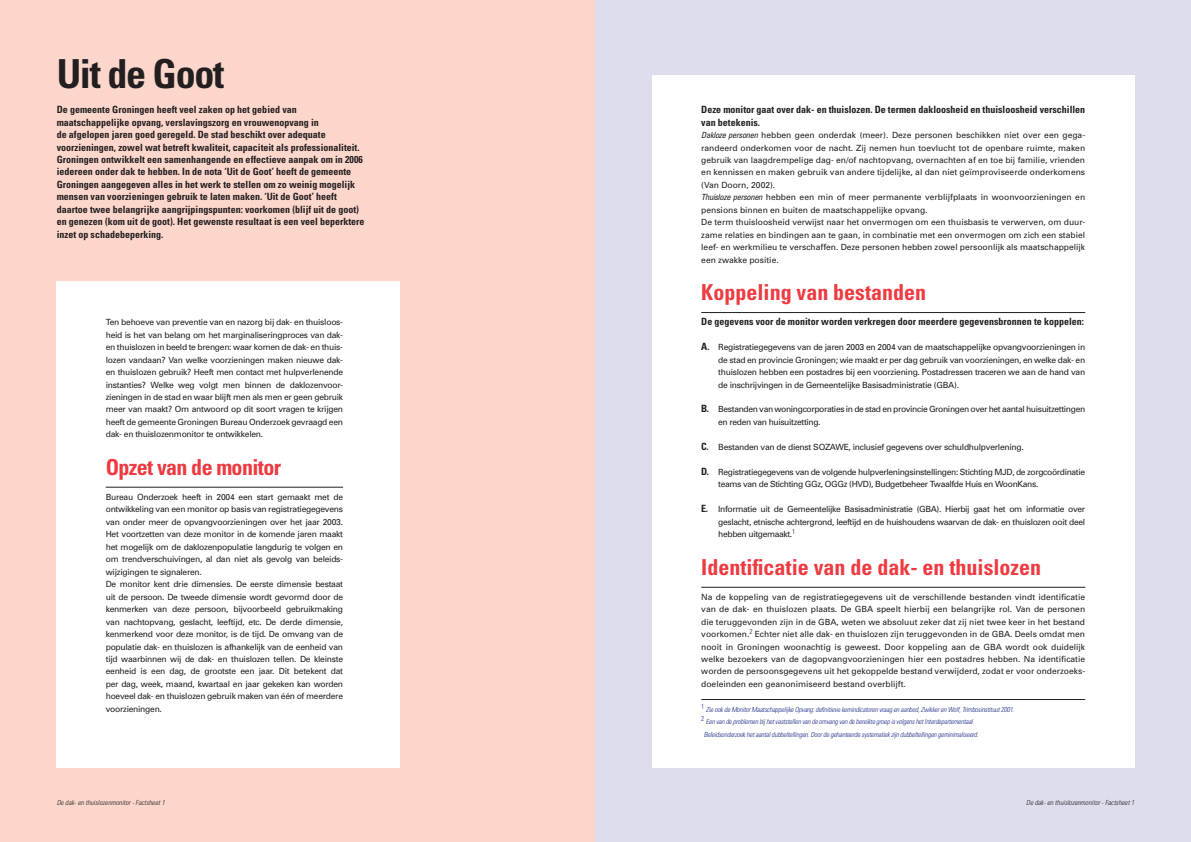
<style>
.page{position:relative;width:1191px;height:842px;background:#fff}
.page>*{position:absolute;margin:0;border:0;box-sizing:border-box;transform-origin:0 0}
.t1{font:700 condensed 40px "Univers";letter-spacing:-.03em;color:#231f20}
.t2{font:700 condensed 22px "Univers";color:#ee3a41}
.t3{font:700 condensed 22px "Univers";letter-spacing:-.03em;color:#ee3a41}
.t4{font:700 condensed 10px/12.5px "Univers";color:#231f20}
.t5{font:8.5px/12.5px "Univers";letter-spacing:-.03em;color:#231f20;text-align:justify}
.t6{font:8.5px/12.5px "Univers";color:#231f20}
.t7{font:italic 300 condensed 7px/12.5px "Univers";letter-spacing:-.03em;color:#202e84}
.t8{font:italic 300 condensed 7px "Univers";color:#231f20}
.s1{font-style:italic;font-stretch:condensed}
.s2{font-weight:700;font-stretch:condensed;font-size:10px}
</style>
<div class="page">
<div style="left:0;top:0;width:595px;height:842px;background:#fcd6ca"></div>
<div style="left:595px;top:0;width:596px;height:842px;background:#dddded"></div>
<div style="left:652px;top:76px;width:482px;height:692px;background:#fff"></div>
<div style="left:57px;top:281px;width:343px;height:487px;background:#fff"></div>
<hr style="left:701px;top:699px;width:384px;height:1px;background:#231f20">
<hr style="left:106px;top:487px;width:237px;height:1px;background:#231f20">
<hr style="left:701px;top:312px;width:384px;height:1px;background:#231f20">
<hr style="left:701px;top:587px;width:384px;height:1px;background:#231f20">
<h1 class="t1" style="left:57px;top:49px;width:169px">Uit de Goot</h1>
<p class="t4" style="left:57px;top:103px;width:309px">De gemeente Groningen heeft veel zaken op het gebied van maatschappelijke opvang, verslavingszorg en vrouwenopvang in<br>de afgelopen jaren goed geregeld. De stad beschikt over adequate voorzieningen, zowel wat betreft kwaliteit, capaciteit als professionaliteit.<br>Groningen ontwikkelt een samenhangende en effectieve aanpak om in 2006 iedereen onder dak te hebben. In de nota ‘Uit de Goot’ heeft de gemeente Groningen aangegeven alles in het werk te stellen om zo weinig mogelijk mensen van voorzieningen gebruik te laten maken. ‘Uit de Goot’ heeft daartoe twee belangrijke aangrijpingspunten: voorkomen (blijf uit de goot) en genezen (kom uit de goot). Het gewenste resultaat is een veel beperktere inzet op schadebeperking.</p>
<p class="t5" style="left:106px;top:316px;width:239px">Ten behoeve van preventie van en nazorg bij dak- en thuisloos&shy;heid is het van belang om het marginaliseringproces van dak&shy;en thuislozen in beeld te brengen: waar komen de dak- en thuis&shy;lozen vandaan? Van welke voorzieningen maken nieuwe dak&shy;en thuislozen gebruik? Heeft men contact met hulpverlenende instanties? Welke weg volgt men binnen de daklozenvoor&shy;zieningen in de stad en waar blijft men als men er geen gebruik meer van maakt? Om antwoord op dit soort vragen te krijgen heeft de gemeente Groningen Bureau Onderzoek gevraagd een dak- en thuislozenmonitor te ontwikkelen.</p>
<h2 class="t3" style="left:106px;top:453px;width:177px">Opzet van de monitor</h2>
<p class="t5" style="left:106px;top:490px;width:239px;text-align:left">Bureau Onderzoek heeft in 2004 een start gemaakt met de ontwikkeling van een monitor op basis van registratiegegevens van onder meer de opvangvoorzieningen over het jaar 2003.<br>Het voortzetten van deze monitor in de komende jaren maakt het mogelijk om de daklozenpopulatie langdurig te volgen en om trendverschuivingen, al dan niet als gevolg van beleids&shy;wijzigingen te signaleren.<br>De monitor kent drie dimensies. De eerste dimensie bestaat uit de persoon. De tweede dimensie wordt gevormd door de kenmerken van deze persoon, bijvoorbeeld gebruikmaking van nachtopvang, geslacht, leeftijd, etc. De derde dimensie, kenmerkend voor deze monitor, is de tijd. De omvang van de populatie dak- en thuislozen is afhankelijk van de eenheid van tijd waarbinnen wij de dak- en thuislozen tellen. De kleinste eenheid is een dag, de grootste een jaar. Dit betekent dat per dag, week, maand, kwartaal en jaar gekeken kan worden hoeveel dak- en thuislozen gebruik maken van één of meerdere voorzieningen.</p>
<p class="t4" style="left:701px;top:103px;width:385px">Deze monitor gaat over dak- en thuislozen. De termen dakloosheid en thuisloosheid verschillen van betekenis.</p>
<p class="t6" style="left:701px;top:129px;width:385px"><span class="s1">Dakloze personen</span> hebben geen onderdak (meer). Deze personen beschikken niet over een gega&shy;randeerd onderkomen voor de nacht. Zij nemen hun toevlucht tot de openbare ruimte, maken gebruik van laagdrempelige dag- en/of nachtopvang, overnachten af en toe bij familie, vrienden en kennissen en maken gebruik van andere tijdelijke, al dan niet geïmproviseerde onderkomens (Van Doorn, 2002).<br><span class="s1">Thuisloze personen</span> hebben een min of meer permanente verblijfplaats in woonvoorzieningen en pensions binnen en buiten de maatschappelijke opvang.<br>De term thuisloosheid verwijst naar het onvermogen om een thuisbasis te verwerven, om duur&shy;zame relaties en bindingen aan te gaan, in combinatie met een onvermogen om zich een stabiel leef- en werkmilieu te verschaffen. Deze personen hebben zowel persoonlijk als maatschappelijk een zwakke positie.</p>
<h2 class="t2" style="left:701px;top:279px;width:226px">Koppeling van bestanden</h2>
<p class="t4" style="left:701px;top:315px;width:384px">De gegevens voor de monitor worden verkregen door meerdere gegevensbronnen te koppelen:</p>
<p class="t5" style="left:718px;top:341px;width:368px;text-indent:-17px"><span class="s2">A.</span> Registratiegegevens van de jaren 2003 en 2004 van de maatschappelijke opvangvoorzieningen in de stad en provincie Groningen; wie maakt er per dag gebruik van voorzieningen, en welke dak- en thuislozen hebben een postadres bij een voorziening. Postadressen traceren we aan de hand van de inschrijvingen in de Gemeentelijke Basisadministratie (GBA).</p>
<p class="t5" style="left:718px;top:403px;width:368px;text-indent:-17px"><span class="s2">B.</span> Bestanden van woningcorporaties in de stad en provincie Groningen over het aantal huisuitzettingen en reden van huisuitzetting.</p>
<p class="t5" style="left:701px;top:440px;width:324px"><span class="s2">C.</span> Bestanden van de dienst SOZAWE, inclusief gegevens over schuldhulpverlening.</p>
<p class="t5" style="left:718px;top:465px;width:368px;text-indent:-17px"><span class="s2">D.</span> Registratiegegevens van de volgende hulpverleningsinstellingen: Stichting MJD, de zorgcoördinatie teams van de Stichting GGz, OGGz (HVD), Budgetbeheer Twaalfde Huis en WoonKans.</p>
<p class="t5" style="left:718px;top:503px;width:368px;text-indent:-17px"><span class="s2">E.</span> Informatie uit de Gemeentelijke Basisadministratie (GBA). Hierbij gaat het om informatie over geslacht, etnische achtergrond, leeftijd en de huishoudens waarvan de dak- en thuislozen ooit deel hebben uitgemaakt.<sup>1</sup></p>
<h2 class="t2" style="left:701px;top:553px;width:341px">Identificatie van de dak- en thuislozen</h2>
<p class="t5" style="left:701px;top:590px;width:385px">Na de koppeling van de registratiegegevens uit de verschillende bestanden vindt identificatie van de dak- en thuislozen plaats. De GBA speelt hierbij een belangrijke rol. Van de personen die teruggevonden zijn in de GBA, weten we absoluut zeker dat zij niet twee keer in het bestand voorkomen.<sup>2</sup> Echter niet alle dak- en thuislozen zijn teruggevonden in de GBA. Deels omdat men nooit in Groningen woonachtig is geweest. Door koppeling aan de GBA wordt ook duidelijk welke bezoekers van de dagopvangvoorzieningen hier een postadres hebben. Na identificatie worden de persoonsgegevens uit het gekoppelde bestand verwijderd, zodat er voor onderzoeks&shy;doeleinden een geanonimiseerd bestand overblijft.</p>
<p class="t7" style="left:704px;top:715px;width:276px;text-indent:-3px"><sup>2</sup> Een van de problemen bij het vaststellen van de omvang van de bereikte groep is volgens het Interdepartementaal<br>Beleidsonderzoek het aantal dubbeltellingen. Door de gehanteerde systematiek zijn dubbeltellingen geminimaliseerd.</p>
<p class="t7" style="left:701px;top:703px;width:314px"><sup>1</sup> Zie ook de Monitor Maatschappelijke Opvang: definitieve kernindicatoren vraag en aanbod, Zwikker en Wolf, Trimbosinstituut 2001.</p>
<p class="t8" style="left:57px;top:799px;width:110px">De dak- en thuislozenmonitor - Factsheet 1</p>
<p class="t8" style="left:1026px;top:799px;width:110px">De dak- en thuislozenmonitor - Factsheet 1</p>
</div>
